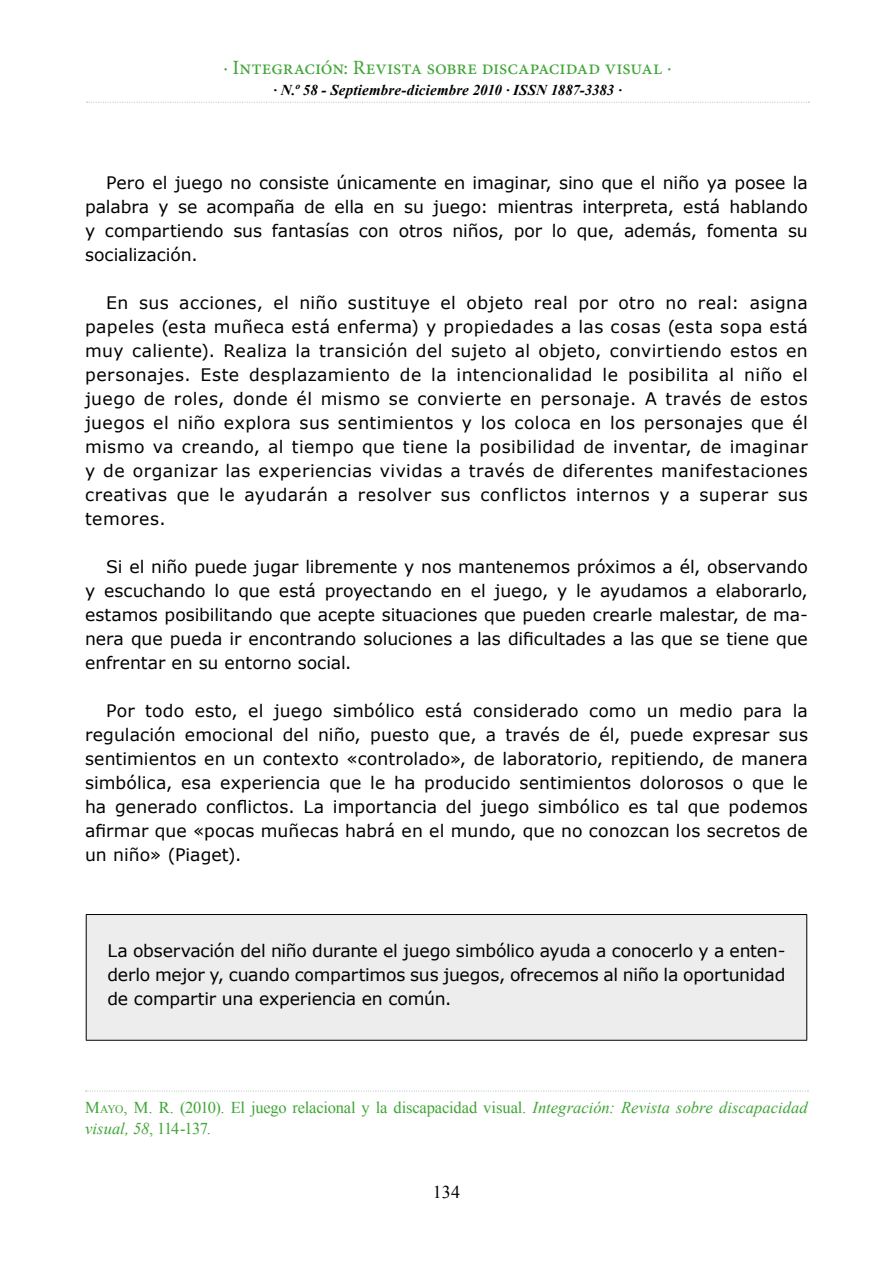
<style>
.page{position:relative;width:893px;height:1263px;background:#fff}
.page>*{position:absolute;margin:0;border:0;box-sizing:border-box;transform-origin:0 0}
.t1{font:20.25px "Minion Pro";letter-spacing:-.01em;color:#3fa535}
.t2{font:18px "Times New Roman";color:#000}
.t3{font:17.25px/24px "Verdana";color:#000;text-align:justify}
.t4{font:16.5px/21px "Times New Roman";letter-spacing:-.01em;color:#3fa535}
.t5{font:italic 700 15px "Times New Roman";letter-spacing:.005em;color:#000}
.s1{font-style:inherit}
.s2{font-size:11.55px}
.s3{font-style:italic}
</style>
<div class="page">
<svg style="left:87px;top:102px;width:722px;height:1px"></svg>
<div style="left:86px;top:914px;width:721px;height:126px;background:#ededed"></div>
<hr style="left:86px;top:914px;width:721px;height:1px;background:#000">
<hr style="left:86px;top:915px;width:1px;height:125px;background:#000">
<hr style="left:806px;top:915px;width:1px;height:125px;background:#000">
<hr style="left:86px;top:1040px;width:721px;height:1px;background:#000">
<svg style="left:86px;top:1090px;width:722px;height:1px"></svg>
<p class="t1" style="left:223px;top:54px;width:450px">· Integración: Revista sobre discapacidad visual ·</p>
<p class="t5" style="left:273px;top:80px;width:350px">· N.º 58 - Septiembre-diciembre 2010 · ISSN 1887-3383 ·</p>
<p class="t3" style="left:85px;top:170px;width:724px;text-indent:21px">Pero el juego no consiste únicamente en imaginar, sino que el niño ya posee la palabra y se acompaña de ella en su juego: mientras interpreta, está hablando y compartiendo sus fantasías con otros niños, por lo que, además, fomenta su socialización.</p>
<p class="t3" style="left:85px;top:290px;width:724px;text-indent:21px">En sus acciones, el niño sustituye el objeto real por otro no real: asigna papeles (esta muñeca está enferma) y propiedades a las cosas (esta sopa está muy caliente). Realiza la transición del sujeto al objeto, convirtiendo estos en personajes. Este desplazamiento de la intencionalidad le posibilita al niño el juego de roles, donde él mismo se convierte en personaje. A través de estos juegos el niño explora sus sentimientos y los coloca en los personajes que él mismo va creando, al tiempo que tiene la posibilidad de inventar, de imaginar y de organizar las experiencias vividas a través de diferentes manifestaciones creativas que le ayudarán a resolver sus conflictos internos y a superar sus temores.</p>
<p class="t3" style="left:85px;top:554px;width:724px;text-indent:21px">Si el niño puede jugar libremente y nos mantenemos próximos a él, observando y escuchando lo que está proyectando en el juego, y le ayudamos a elaborarlo, estamos posibilitando que acepte situaciones que pueden crearle malestar, de ma&shy;nera que pueda ir encontrando soluciones a las dificultades a las que se tiene que enfrentar en su entorno social.</p>
<p class="t3" style="left:85px;top:698px;width:724px;text-indent:21px">Por todo esto, el juego simbólico está considerado como un medio para la regulación emocional del niño, puesto que, a través de él, puede expresar sus sentimientos en un contexto «controlado», de laboratorio, repitiendo, de manera simbólica, esa experiencia que le ha producido sentimientos dolorosos o que le ha generado conflictos. La importancia del juego simbólico es tal que podemos afirmar que «pocas muñecas habrá en el mundo, que no conozcan los secretos de un niño» (Piaget).</p>
<p class="t3" style="left:107px;top:938px;width:679px">La observación del niño durante el juego simbólico ayuda a conocerlo y a enten&shy;derlo mejor y, cuando compartimos sus juegos, ofrecemos al niño la oportunidad de compartir una experiencia en común.</p>
<p class="t4" style="left:85px;top:1096px;width:724px"><span class="s1">M</span><span class="s2">ayo</span>, M. R. (2010). El juego relacional y la discapacidad visual. <span class="s3">Integración: Revista sobre discapacidad visual, 58</span>, 114-137.</p>
<p class="t2" style="left:433px;top:1179px;width:28px">134</p>
</div>
